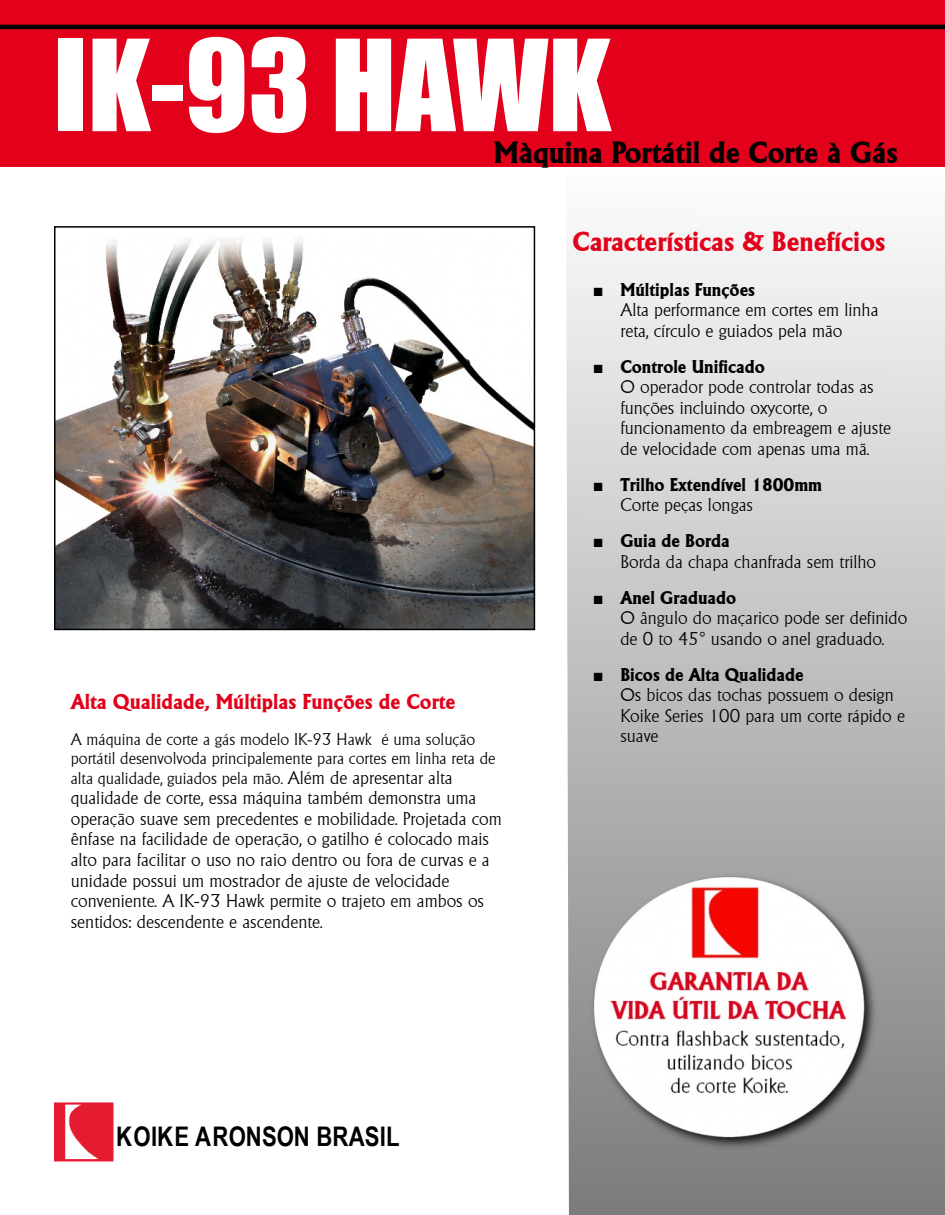
<style>
.page{position:relative;width:945px;height:1215px;background:#fff}
.page>*{position:absolute;margin:0;border:0;box-sizing:border-box;transform-origin:0 0}
.t1{font:117.15px "Impact";color:#fff}
.t2{font:30px "Andre Heavy SF Bold";color:#000}
.t3{font:27px "Andre Heavy SF Bold";color:#e2001a}
.t4{font:700 27px "Arial Narrow";letter-spacing:.005em;color:#000}
.t5{font:21px "Andre Heavy SF Bold";color:#e2001a}
.t6{font:18px/20.5px "Andre Light SF";color:#000}
.t7{font:18px "Andre Heavy SF Bold";color:#000}
.t8{font:16.5px/19.5px "Andre Light SF";color:#000}
.s1{font-size:18px}
.s2{font-family:"Times New Roman"}
</style>
<div class="page">
<img style="left:54px;top:1102px;width:59px;height:59px">
<svg style="left:566px;top:239px;width:379px;height:976px;background:#c2c2c2"></svg>
<div style="left:0;top:0;width:945px;height:167px;background:#e2001a"></div>
<hr style="left:0;top:25px;width:945px;height:4px;background:#000">
<img style="left:57px;top:238px;width:475px;height:389px">
<div style="left:54px;top:226px;width:481px;height:404px;border:2px solid #000"></div>
<img style="left:582px;top:853px;width:296px;height:296px">
<h1 class="t1" style="left:54px;top:39px;width:559px">IK-93 HAWK</h1>
<h2 class="t2" style="left:494px;top:140px;width:406px">Màquina Portátil de Corte à Gás</h2>
<p class="t5" style="left:71px;top:694px;width:386px">Alta Qualidade, Múltiplas Funções de Corte</p>
<p class="t8" style="left:71px;top:729px;width:426px">A máquina de corte a gás modelo IK-93 Hawk é uma solução portátil desenvolvoda principalemente para cortes em linha reta de alta qualidade, guiados pela mão. <span class="s1">Além de apresentar alta</span></p>
<p class="t6" style="left:71px;top:788px;width:433px">qualidade de corte, essa máquina também demonstra uma operação suave sem precedentes e mobilidade. Projetada com ênfase na facilidade de operação, o gatilho é colocado mais alto para facilitar o uso no raio dentro ou fora de curvas e a unidade possui um mostrador de ajuste de velocidade conveniente. A IK-93 Hawk permite o trajeto em ambos os sentidos: descendente e ascendente.</p>
<h3 class="t3" style="left:573px;top:231px;width:315px">Características &amp; Benefícios</h3>
<p class="t7" style="left:593px;top:282px;width:164px"><span class="s2">■</span> Múltiplas Funções</p>
<p class="t6" style="left:620px;top:300px;width:260px">Alta performance em cortes em linha reta, círculo e guiados pela mão</p>
<p class="t7" style="left:593px;top:359px;width:174px"><span class="s2">■</span> Controle Unificado</p>
<p class="t6" style="left:620px;top:377px;width:272px">O operador pode controlar todas as funções incluindo oxycorte, o funcionamento da embreagem e ajuste de velocidade com apenas uma mã.</p>
<p class="t7" style="left:593px;top:477px;width:231px"><span class="s2">■</span> Trilho Extendível 1800mm</p>
<p class="t6" style="left:620px;top:495px;width:134px">Corte peças longas</p>
<p class="t7" style="left:593px;top:534px;width:139px"><span class="s2">■</span> Guia de Borda</p>
<p class="t6" style="left:620px;top:551px;width:257px">Borda da chapa chanfrada sem trilho</p>
<p class="t7" style="left:593px;top:590px;width:145px"><span class="s2">■</span> Anel Graduado</p>
<p class="t6" style="left:620px;top:608px;width:288px">O ângulo do maçarico pode ser definido de 0 to 45° usando o anel graduado.</p>
<p class="t7" style="left:593px;top:667px;width:212px"><span class="s2">■</span> Bicos de Alta Qualidade</p>
<p class="t6" style="left:620px;top:685px;width:286px">Os bicos das tochas possuem o design<br>Koike Series 100 para um corte rápido e suave</p>
<h3 class="t4" style="left:116px;top:1126px;width:285px">KOIKE ARONSON BRASIL</h3>
</div>
